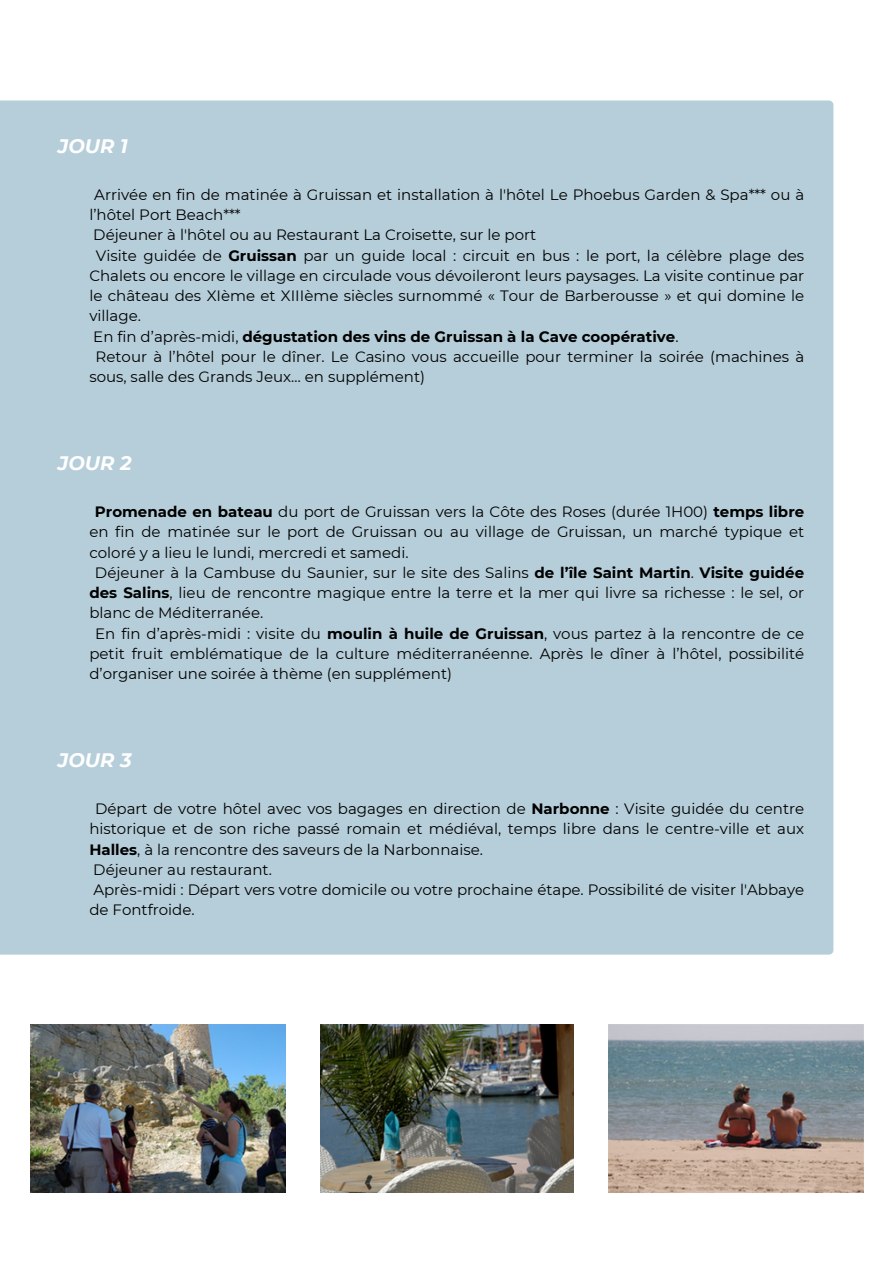
<style>
.page{position:relative;width:894px;height:1264px;background:#fff}
.page>*{position:absolute;margin:0;border:0;box-sizing:border-box;transform-origin:0 0}
.t1{font:italic 700 19.5px "Montserrat";color:#fff}
.t2{font:15px/20.2px "Montserrat";color:#000;text-align:justify}
.t3{font:700 15px "Montserrat";color:#000}
.s1{font-weight:700}
.s2{font-weight:400}
</style>
<div class="page">
<div style="left:0;top:100px;width:833px;height:854px;background:#b6ced9"></div>
<img style="left:31px;top:1024px;width:254px;height:168px">
<img style="left:321px;top:1024px;width:252px;height:168px">
<img style="left:608px;top:1024px;width:254px;height:168px">
<p class="t1" style="left:58px;top:134px;width:71px">JOUR 1</p>
<h1 class="t2" style="left:89px;top:184px;width:716px;text-indent:5px">Arrivée en fin de matinée à Gruissan et installation à l'hôtel Le Phoebus Garden &amp; Spa*** ou à l’hôtel Port Beach***</h1>
<p class="t2" style="left:93px;top:225px;width:444px">Déjeuner à l'hôtel ou au Restaurant La Croisette, sur le port</p>
<p class="t2" style="left:89px;top:245px;width:716px;text-indent:7px">Visite guidée de <span class="s1">Gruissan</span> par un guide local : circuit en bus : le port, la célèbre plage des Chalets ou encore le village en circulade vous dévoileront leurs paysages. La visite continue par le château des XIème et XIIIème siècles surnommé « Tour de Barberousse » et qui domine le village.</p>
<p class="t3" style="left:93px;top:327px;width:586px"><span class="s2">En fin d’après-midi,</span> dégustation des vins de Gruissan à la Cave coopérative<span class="s2">.</span></p>
<p class="t2" style="left:89px;top:346px;width:716px;text-indent:6px">Retour à l’hôtel pour le dîner. Le Casino vous accueille pour terminer la soirée (machines à sous, salle des Grands Jeux… en supplément)</p>
<p class="t1" style="left:58px;top:451px;width:75px">JOUR 2</p>
<h1 class="t2" style="left:89px;top:501px;width:716px;text-indent:6px"><span class="s1">Promenade en bateau</span> du port de Gruissan vers la Côte des Roses (durée 1H00) <span class="s1">temps libre </span>en fin de matinée sur le port de Gruissan ou au village de Gruissan, un marché typique et coloré y a lieu le lundi, mercredi et samedi.</h1>
<p class="t2" style="left:89px;top:562px;width:716px;text-indent:6px">Déjeuner à la Cambuse du Saunier, sur le site des Salins <span class="s1">de l’île Saint Martin</span>. <span class="s1">Visite guidée des Salins</span>, lieu de rencontre magique entre la terre et la mer qui livre sa richesse : le sel, or blanc de Méditerranée.</p>
<p class="t2" style="left:89px;top:623px;width:716px;text-indent:6px">En fin d’après-midi : visite du <span class="s1">moulin à huile de Gruissan</span>, vous partez à la rencontre de ce petit fruit emblématique de la culture méditerranéenne. Après le dîner à l’hôtel, possibilité d’organiser une soirée à thème (en supplément)</p>
<p class="t1" style="left:58px;top:748px;width:75px">JOUR 3</p>
<h1 class="t2" style="left:89px;top:798px;width:716px;text-indent:6px">Départ de votre hôtel avec vos bagages en direction de <span class="s1">Narbonne</span> : Visite guidée du centre historique et de son riche passé romain et médiéval, temps libre dans le centre-ville et aux <span class="s1">Halles</span>, à la rencontre des saveurs de la Narbonnaise.</h1>
<p class="t2" style="left:93px;top:859px;width:180px">Déjeuner au restaurant.</p>
<p class="t2" style="left:89px;top:879px;width:716px">Après-midi : Départ vers votre domicile ou votre prochaine étape. Possibilité de visiter l'Abbaye de Fontfroide.</p>
</div>
